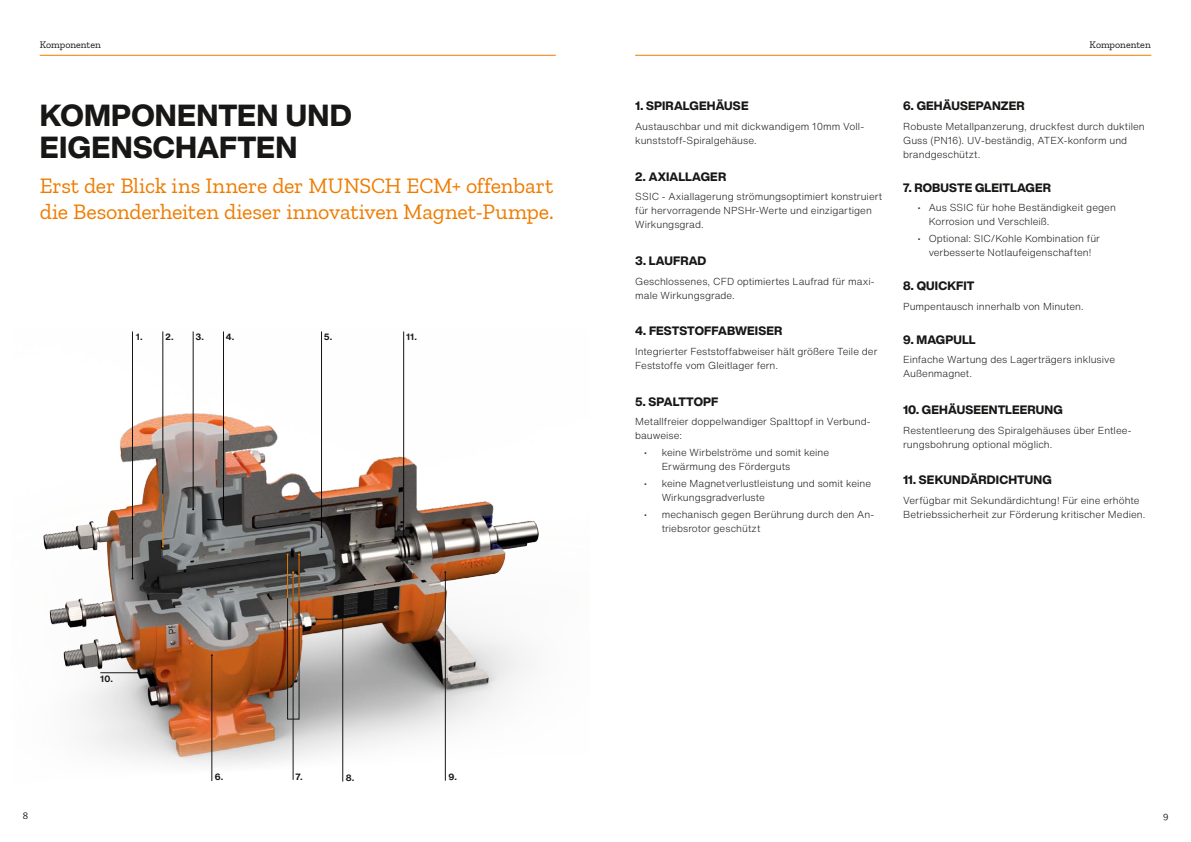
<style>
.page{position:relative;width:1191px;height:842px;background:#fff}
.page>*{position:absolute;margin:0;border:0;box-sizing:border-box;transform-origin:0 0}
.t1{font:800 30px/32.5px "Helvetica Now Display";letter-spacing:.01em;color:#181716}
.t2{font:22px/26.4px "Zilla Slab";letter-spacing:-.01em;color:#ef7c00}
.t3{font:800 12px "Helvetica Now Display";letter-spacing:.015em;color:#181716}
.t4{font:300 10px/14px "Helvetica Now Text";letter-spacing:.005em;color:#181716}
.t5{font:10px "Zilla Slab";color:#181716}
.t6{font:700 9px "Helvetica Now Text";color:#181716}
</style>
<div class="page">
<hr style="left:635px;top:55px;width:516px;height:1px;background:#ef7c00">
<hr style="left:40px;top:55px;width:516px;height:1px;background:#ef7c00">
<img style="left:43px;top:331px;width:496px;height:451px">
<hr style="left:212px;top:655px;width:1px;height:126px;background:#181716">
<hr style="left:163px;top:331px;width:1px;height:181px;background:#181716">
<hr style="left:193px;top:331px;width:1px;height:178px;background:#181716">
<hr style="left:132px;top:331px;width:1px;height:247px;background:#181716">
<svg style="left:207px;top:331px;width:17px;height:190px"></svg>
<hr style="left:321px;top:331px;width:1px;height:206px;background:#181716">
<hr style="left:100px;top:672px;width:38px;height:1px;background:#181716">
<svg style="left:315px;top:618px;width:28px;height:164px"></svg>
<hr style="left:445px;top:572px;width:1px;height:209px;background:#181716">
<hr style="left:293px;top:572px;width:1px;height:208px;background:#181716">
<div style="left:287px;top:554px;width:12px;height:165px;border:1px solid #181716"></div>
<hr style="left:293px;top:572px;width:1px;height:53px;background:#ef7c00">
<hr style="left:299px;top:554px;width:1px;height:47px;background:#ef7c00">
<hr style="left:287px;top:554px;width:1px;height:44px;background:#ef7c00">
<hr style="left:163px;top:494px;width:1px;height:52px;background:#ef7c00">
<hr style="left:403px;top:331px;width:1px;height:206px;background:#181716">
<p class="t5" style="left:40px;top:39px;width:63px">Komponenten</p>
<p class="t5" style="left:1089px;top:39px;width:63px">Komponenten</p>
<h1 class="t1" style="left:40px;top:99px;width:313px">KOMPONENTEN UND<br>EIGENSCHAFTEN</h1>
<h2 class="t2" style="left:40px;top:173px;width:515px">Erst der Blick ins Innere der MUNSCH ECM+ offenbart die Besonderheiten dieser innovativen Magnet-Pumpe.</h2>
<p class="t6" style="left:136px;top:330px;width:8px">1.</p>
<p class="t6" style="left:165px;top:330px;width:10px">2.</p>
<p class="t6" style="left:195px;top:330px;width:10px">3.</p>
<p class="t6" style="left:226px;top:330px;width:10px">4.</p>
<p class="t6" style="left:324px;top:330px;width:10px">5.</p>
<p class="t6" style="left:406px;top:330px;width:12px">11.</p>
<p class="t6" style="left:100px;top:672px;width:14px">10.</p>
<p class="t6" style="left:215px;top:770px;width:10px">6.</p>
<p class="t6" style="left:295px;top:770px;width:9px">7.</p>
<p class="t6" style="left:346px;top:771px;width:10px">8.</p>
<p class="t6" style="left:448px;top:770px;width:10px">9.</p>
<p class="t3" style="left:635px;top:98px;width:115px">1. SPIRALGEHÄUSE</p>
<p class="t4" style="left:635px;top:119px;width:230px">Austauschbar und mit dickwandigem 10mm Voll&shy;kunststoff-Spiralgehäuse.</p>
<p class="t3" style="left:635px;top:168px;width:92px">2. AXIALLAGER</p>
<p class="t4" style="left:635px;top:189px;width:248px">SSIC - Axiallagerung strömungsoptimiert konstruiert für hervorragende NPSHr-Werte und einzigartigen<br>Wirkungsgrad.</p>
<p class="t3" style="left:635px;top:252px;width:73px">3. LAUFRAD</p>
<p class="t4" style="left:635px;top:274px;width:241px">Geschlossenes, CFD optimiertes Laufrad für maxi&shy;male Wirkungsgrade.</p>
<p class="t3" style="left:635px;top:323px;width:149px">4. FESTSTOFFABWEISER</p>
<p class="t4" style="left:635px;top:344px;width:244px">Integrierter Feststoffabweiser hält größere Teile der<br>Feststoffe vom Gleitlager fern.</p>
<p class="t3" style="left:635px;top:393px;width:85px">5. SPALTTOPF</p>
<p class="t4" style="left:635px;top:414px;width:237px">Metallfreier doppelwandiger Spalttopf in Verbund&shy;bauweise:</p>
<p class="t4" style="left:661px;top:445px;width:169px;text-indent:-18px">• keine Wirbelströme und somit keine<br>Erwärmung des Förderguts</p>
<p class="t4" style="left:661px;top:476px;width:211px;text-indent:-18px">• keine Magnetverlustleistung und somit keine<br>Wirkungsgradverluste</p>
<p class="t4" style="left:661px;top:507px;width:214px;text-indent:-18px">• mechanisch gegen Berührung durch den An&shy;triebsrotor geschützt</p>
<p class="t3" style="left:903px;top:98px;width:123px">6. GEHÄUSEPANZER</p>
<p class="t4" style="left:903px;top:119px;width:243px">Robuste Metallpanzerung, druckfest durch duktilen<br>Guss (PN16). UV-beständig, ATEX-konform und brandgeschützt.</p>
<p class="t3" style="left:903px;top:179px;width:149px">7. ROBUSTE GLEITLAGER</p>
<p class="t4" style="left:928px;top:200px;width:189px;text-indent:-11px">• Aus SSIC für hohe Beständigkeit gegen<br>Korrosion und Verschleiß.</p>
<p class="t4" style="left:917px;top:231px;width:184px;text-align:center">• Optional: SIC/Kohle Kombination für verbesserte Notlaufeigenschaften!</p>
<p class="t3" style="left:903px;top:277px;width:73px">8. QUICKFIT</p>
<p class="t4" style="left:903px;top:299px;width:182px">Pumpentausch innerhalb von Minuten.</p>
<p class="t3" style="left:903px;top:331px;width:74px">9. MAGPULL</p>
<p class="t4" style="left:903px;top:352px;width:213px">Einfache Wartung des Lagerträgers inklusive<br>Außenmagnet.</p>
<p class="t3" style="left:903px;top:401px;width:161px">10. GEHÄUSEENTLEERUNG</p>
<p class="t4" style="left:903px;top:423px;width:230px">Restentleerung des Spiralgehäuses über Entlee&shy;rungsbohrung optional möglich.</p>
<p class="t3" style="left:903px;top:472px;width:150px">11. SEKUNDÄRDICHTUNG</p>
<p class="t4" style="left:903px;top:493px;width:244px">Verfügbar mit Sekundärdichtung! Für eine erhöhte<br>Betriebssicherheit zur Förderung kritischer Medien.</p>
<p class="t5" style="left:23px;top:810px;width:7px">8</p>
<p class="t5" style="left:1163px;top:810px;width:7px">9</p>
</div>
